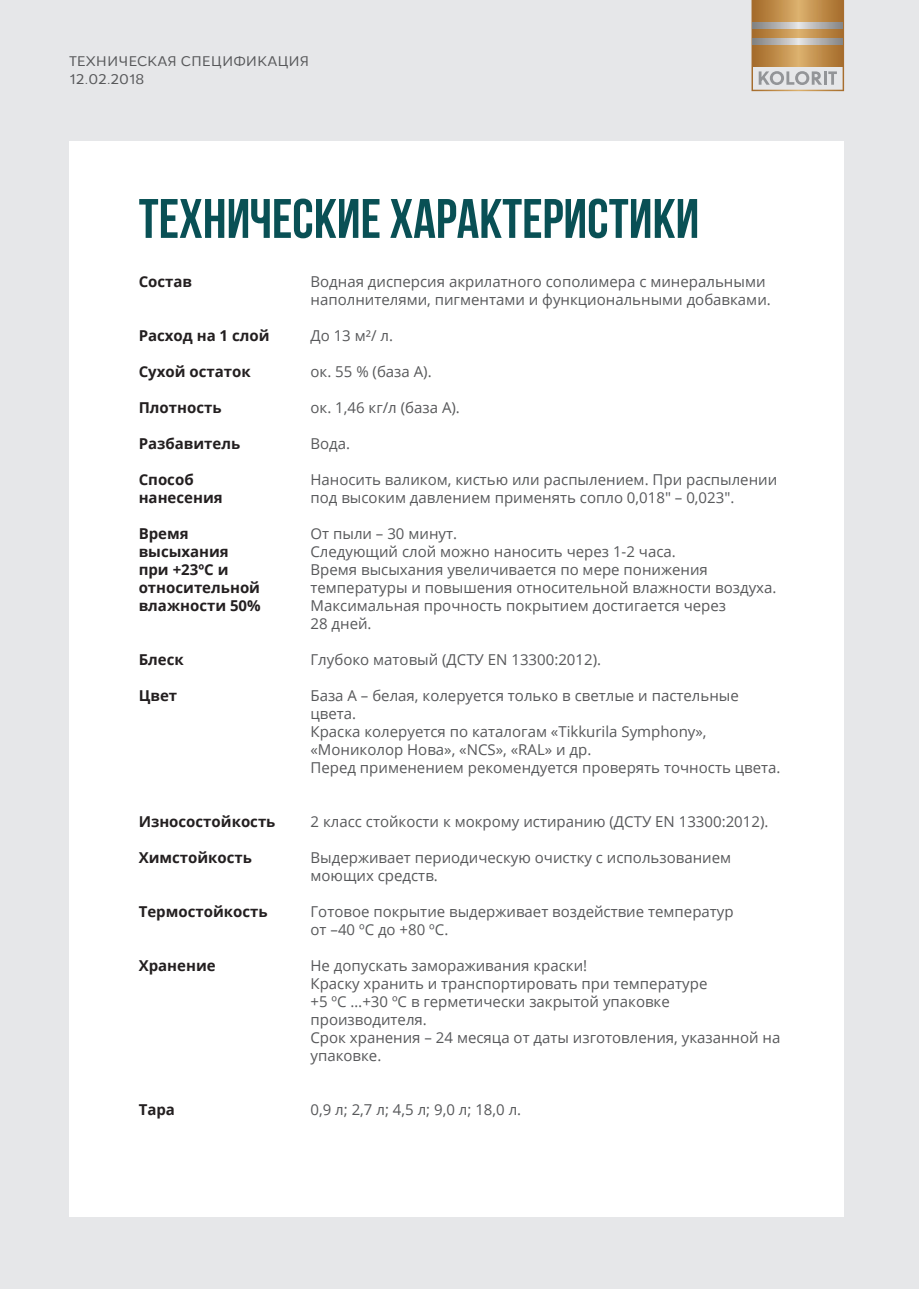
<style>
.page{position:relative;width:919px;height:1289px;background:#fff}
.page>*{position:absolute;margin:0;border:0;box-sizing:border-box;transform-origin:0 0}
.t1{font:55.5px "Bebas Neue Cyrillic";color:#095055}
.t2{font:15px/18px "Open Sans";color:#57585a}
.t3{font:700 15px/18px "Open Sans";color:#231f20}
.t4{font:15px/18px "Osnova Pro";color:#57585a}
</style>
<div class="page">
<div style="left:0;top:0;width:918px;height:1288px;background:#e6e7e9"></div>
<div style="left:70px;top:141px;width:774px;height:1075px;background:#fff"></div>
<svg style="left:751px;top:0;width:93px;height:91px"></svg>
<p class="t4" style="left:70px;top:52px;width:241px">ТЕХНИЧЕСКАЯ СПЕЦИФИКАЦИЯ<br>12.02.2018</p>
<h1 class="t1" style="left:139px;top:188px;width:562px">ТЕХНИЧЕСКИЕ ХАРАКТЕРИСТИКИ</h1>
<p class="t3" style="left:139px;top:272px;width:55px">Состав</p>
<p class="t2" style="left:310px;top:272px;width:462px">Водная дисперсия акрилатного сополимера с минеральными наполнителями, пигментами и функциональными добавками.</p>
<p class="t2" style="left:310px;top:326px;width:84px">До 13 м²/ л.</p>
<p class="t2" style="left:310px;top:362px;width:123px">ок. 55 % (база А).</p>
<p class="t2" style="left:310px;top:398px;width:151px">ок. 1,46 кг/л (база А).</p>
<p class="t2" style="left:310px;top:434px;width:41px">Вода.</p>
<p class="t2" style="left:310px;top:470px;width:468px">Наносить валиком, кистью или распылением. При распылении под высоким давлением применять сопло 0,018" – 0,023".</p>
<p class="t2" style="left:310px;top:524px;width:467px">От пыли – 30 минут.<br>Следующий слой можно наносить через 1-2 часа.<br>Время высыхания увеличивается по мере понижения температуры и повышения относительной влажности воздуха.<br>Максимальная прочность покрытием достигается через<br>28 дней.</p>
<p class="t2" style="left:310px;top:650px;width:292px">Глубоко матовый (ДСТУ EN 13300:2012).</p>
<p class="t2" style="left:310px;top:686px;width:471px">База А – белая, колеруется только в светлые и пастельные цвета.<br>Краска колеруется по каталогам «Tikkurila Symphony», «Мониколор Нова», «NCS», «RAL» и др.<br>Перед применением рекомендуется проверять точность цвета.</p>
<p class="t2" style="left:310px;top:812px;width:459px">2 класс стойкости к мокрому истиранию (ДСТУ EN 13300:2012).</p>
<p class="t2" style="left:310px;top:848px;width:422px">Выдерживает периодическую очистку с использованием моющих средств.</p>
<p class="t2" style="left:310px;top:902px;width:424px">Готовое покрытие выдерживает воздействие температур от –40 ºС до +80 ºС.</p>
<p class="t2" style="left:310px;top:956px;width:471px">Не допускать замораживания краски!<br>Краску хранить и транспортировать при температуре<br>+5 ºС …+30 ºС в герметически закрытой упаковке производителя.<br>Срок хранения – 24 месяца от даты изготовления, указанной на упаковке.</p>
<p class="t2" style="left:310px;top:1100px;width:212px">0,9 л; 2,7 л; 4,5 л; 9,0 л; 18,0 л.</p>
<p class="t3" style="left:139px;top:326px;width:132px">Расход на 1 слой</p>
<p class="t3" style="left:139px;top:362px;width:113px">Сухой остаток</p>
<p class="t3" style="left:139px;top:398px;width:84px">Плотность</p>
<p class="t3" style="left:139px;top:434px;width:103px">Разбавитель</p>
<p class="t3" style="left:139px;top:470px;width:85px">Способ нанесения</p>
<p class="t3" style="left:139px;top:524px;width:123px">Время высыхания при +23ºС и относительной влажности 50%</p>
<p class="t3" style="left:139px;top:650px;width:47px">Блеск</p>
<p class="t3" style="left:139px;top:686px;width:40px">Цвет</p>
<p class="t3" style="left:139px;top:812px;width:138px">Износостойкость</p>
<p class="t3" style="left:139px;top:848px;width:115px">Химстойкость</p>
<p class="t3" style="left:139px;top:902px;width:130px">Термостойкость</p>
<p class="t3" style="left:139px;top:956px;width:78px">Хранение</p>
<p class="t3" style="left:139px;top:1100px;width:38px">Тара</p>
</div>
